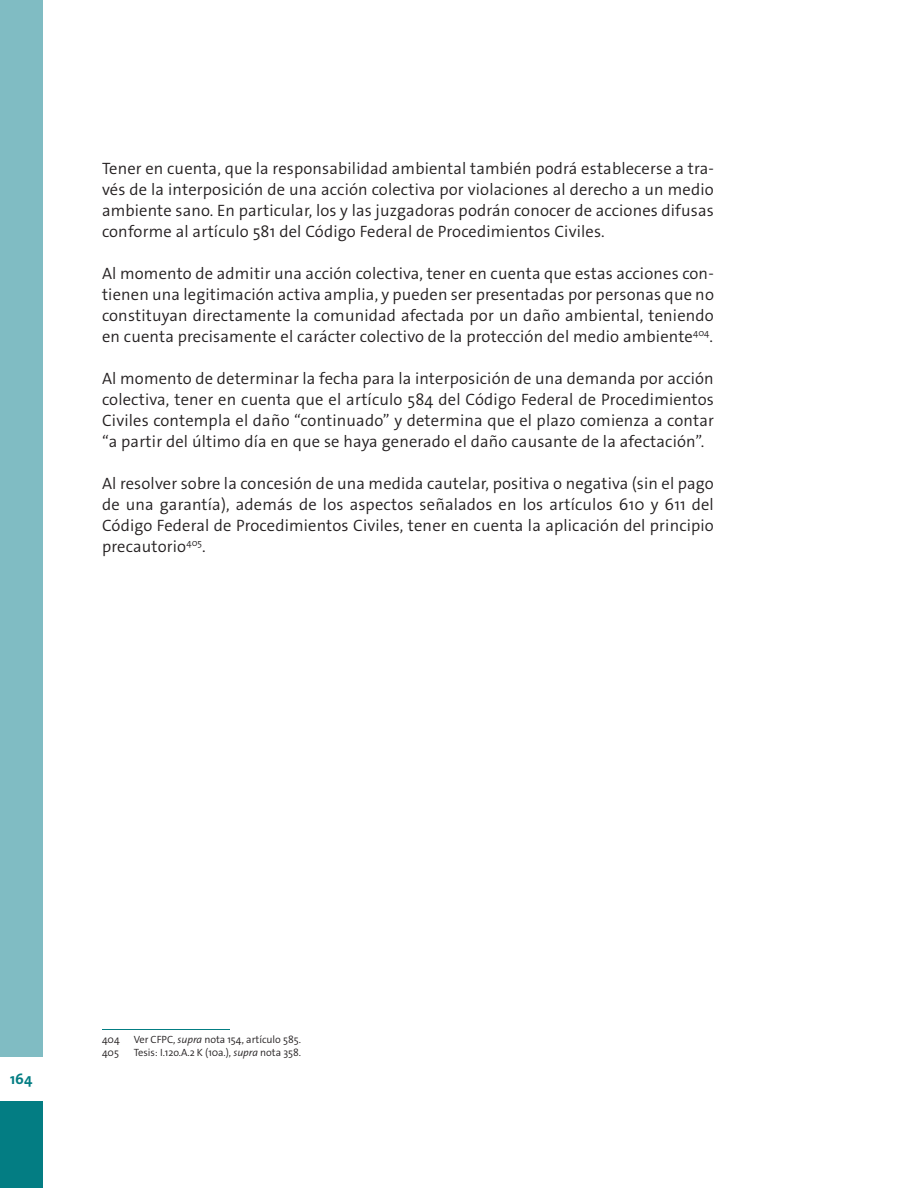
<style>
.page{position:relative;width:918px;height:1188px;background:#fff}
.page>*{position:absolute;margin:0;border:0;box-sizing:border-box;transform-origin:0 0}
.t1{font:300 16.5px/21px "The Sans Os F";letter-spacing:.01em;color:#231f20;text-align:justify}
.t2{font:700 15px "The Sans Os F";color:#037d83}
.t3{font:300 10.5px "The Sans Os F";letter-spacing:-.005em;color:#231f20}
.s1{font-style:italic}
</style>
<div class="page">
<div style="left:0;top:1101px;width:43px;height:87px;background:#037d83"></div>
<div style="left:0;top:0;width:43px;height:1056px;background:#80bcc3"></div>
<hr style="left:102px;top:1029px;width:128px;height:1px;background:#037d83">
<p class="t1" style="left:102px;top:158px;width:613px">Tener en cuenta, que la responsabilidad ambiental también podrá establecerse a tra&shy;vés de la interposición de una acción colectiva por violaciones al derecho a un medio ambiente sano. En particular, los y las juzgadoras podrán conocer de acciones difusas conforme al artículo 581 del Código Federal de Procedimientos Civiles.</p>
<p class="t1" style="left:102px;top:263px;width:613px">Al momento de admitir una acción colectiva, tener en cuenta que estas acciones con&shy;tienen una legitimación activa amplia, y pueden ser presentadas por personas que no constituyan directamente la comunidad afectada por un daño ambiental, teniendo en cuenta precisamente el carácter colectivo de la protección del medio ambiente<sup>404</sup>.</p>
<p class="t1" style="left:102px;top:368px;width:613px">Al momento de determinar la fecha para la interposición de una demanda por acción colectiva, tener en cuenta que el artículo 584 del Código Federal de Procedimientos Civiles contempla el daño “continuado” y determina que el plazo comienza a contar “a partir del último día en que se haya generado el daño causante de la afectación”.</p>
<p class="t1" style="left:102px;top:473px;width:613px">Al resolver sobre la concesión de una medida cautelar, positiva o negativa (sin el pago de una garantía), además de los aspectos señalados en los artículos 610 y 611 del Código Federal de Procedimientos Civiles, tener en cuenta la aplicación del principio precautorio<sup>405</sup>.</p>
<p class="t2" style="left:10px;top:1070px;width:24px">164</p>
<p class="t3" style="left:102px;top:1032px;width:19px">404</p>
<p class="t3" style="left:134px;top:1032px;width:169px">Ver CFPC, <span class="s1">supra</span> nota 154, artículo 585.</p>
<p class="t3" style="left:102px;top:1046px;width:18px">405</p>
<p class="t3" style="left:134px;top:1046px;width:169px">Tesis: I.12o.A.2 K (10a.), <span class="s1">supra</span> nota 358.</p>
</div>
